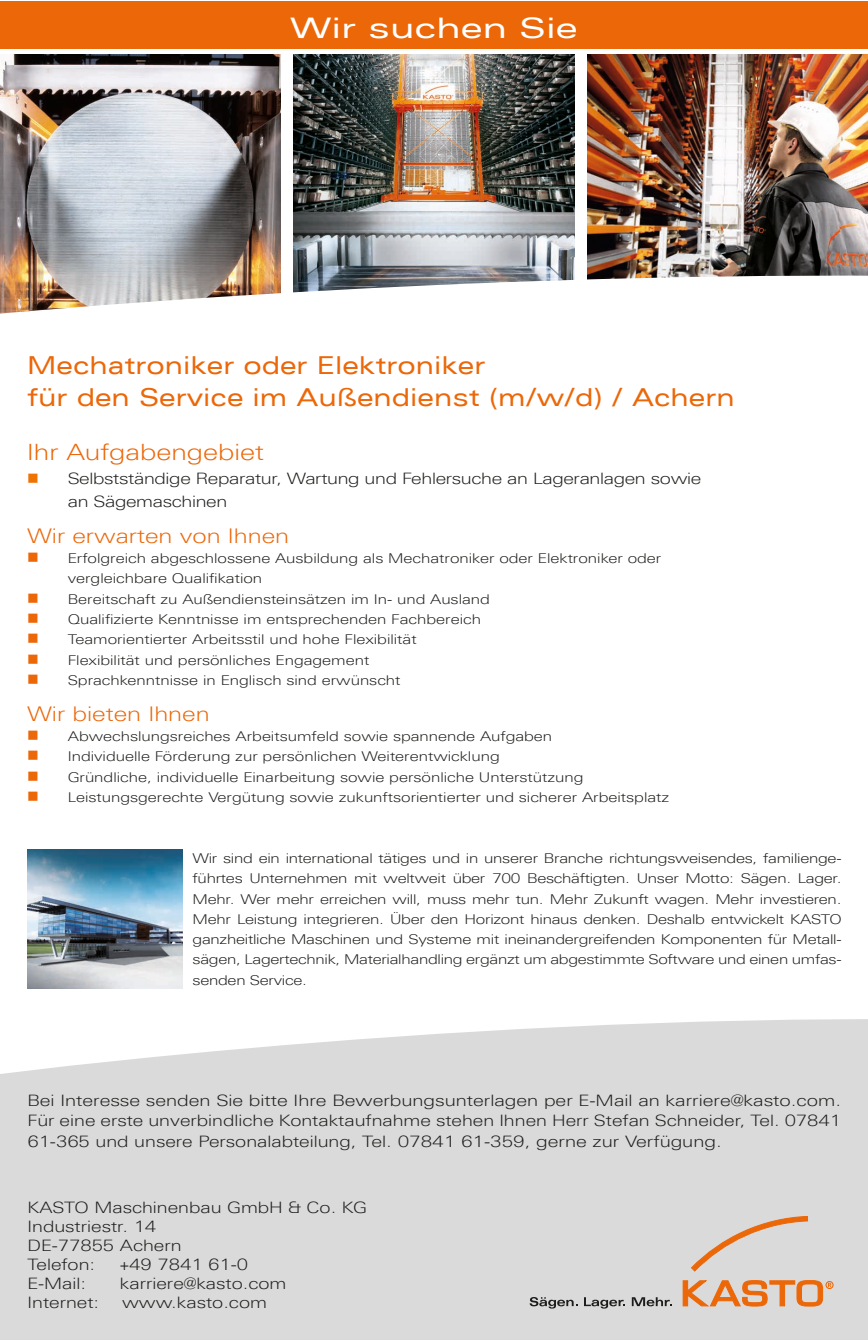
<style>
.page{position:relative;width:868px;height:1340px;background:#fff}
.page>*{position:absolute;margin:0;border:0;box-sizing:border-box;transform-origin:0 0}
.t1{font:expanded 28.35px "Univers";color:#fff;scale:1.16 1}
.t2{font:expanded 24.75px/31.5px "Univers";color:#ec6708}
.t3{font:300 22.5px "Linotype Univers 340 Ex";color:#ec6708}
.t4{font:300 20.25px "Linotype Univers 340 Ex";color:#ec6708}
.t5{font:300 15.75px/18.9px "Linotype Univers 340 Ex";color:#1d1d1b}
.t6{font:300 15.75px/22.5px "Linotype Univers 340 Ex";letter-spacing:-.02em;color:#1d1d1b}
.t7{font:300 13.5px/20.2px "Linotype Univers 340 Ex";color:#1d1d1b}
.s1{color:#ee7303}
.s2{color:#ec6708}
</style>
<div class="page">
<div style="left:0;top:1019px;width:867px;height:320px;background:#dadada"></div>
<img style="left:0;top:55px;width:281px;height:217px">
<svg style="left:690px;top:1216px;width:118px;height:55px"></svg>
<svg style="left:682px;top:1280px;width:151px;height:26px"></svg>
<svg style="left:529px;top:1296px;width:48px;height:12px"></svg>
<svg style="left:584px;top:1297px;width:41px;height:11px"></svg>
<svg style="left:631px;top:1297px;width:40px;height:9px"></svg>
<img style="left:293px;top:55px;width:281px;height:217px">
<img style="left:587px;top:55px;width:280px;height:217px">
<img style="left:0;top:272px;width:867px;height:42px">
<img style="left:28px;top:849px;width:154px;height:139px">
<div style="left:0;top:1px;width:867px;height:48px;background:#ec6708"></div>
<h1 class="t1" style="left:290px;top:11px;width:249px">Wir suchen Sie</h1>
<h2 class="t2" style="left:27px;top:349px;width:708px">Mechatroniker oder Elektroniker<br>für den Service im Außendienst (m/w/d) / Achern</h2>
<h3 class="t3" style="left:27px;top:438px;width:238px">Ihr Aufgabengebiet</h3>
<p class="t6" style="left:68px;top:467px;width:635px;text-indent:-40px"><span class="s1">■</span> Selbstständige Reparatur, Wartung und Fehlersuche an Lageranlagen sowie an Sägemaschinen</p>
<h3 class="t4" style="left:27px;top:524px;width:263px">Wir erwarten von Ihnen</h3>
<p class="t7" style="left:68px;top:548px;width:595px;text-indent:-41px"><span class="s2">■</span> Erfolgreich abgeschlossene Ausbildung als Mechatroniker oder Elektroniker oder vergleichbare Qualifikation</p>
<p class="t7" style="left:27px;top:588px;width:464px"><span class="s2">■</span> Bereitschaft zu Außendiensteinsätzen im In- und Ausland</p>
<p class="t7" style="left:27px;top:609px;width:455px"><span class="s2">■</span> Qualifizierte Kenntnisse im entsprechenden Fachbereich</p>
<p class="t7" style="left:27px;top:629px;width:391px"><span class="s2">■</span> Teamorientierter Arbeitsstil und hohe Flexibilität</p>
<p class="t7" style="left:27px;top:649px;width:343px"><span class="s2">■</span> Flexibilität und persönliches Engagement</p>
<p class="t7" style="left:27px;top:669px;width:375px"><span class="s2">■</span> Sprachkenntnisse in Englisch sind erwünscht</p>
<h3 class="t4" style="left:27px;top:701px;width:184px">Wir bieten Ihnen</h3>
<p class="t7" style="left:27px;top:726px;width:526px"><span class="s2">■</span> Abwechslungsreiches Arbeitsumfeld sowie spannende Aufgaben</p>
<p class="t7" style="left:27px;top:746px;width:474px"><span class="s2">■</span> Individuelle Förderung zur persönlichen Weiterentwicklung</p>
<p class="t7" style="left:27px;top:766px;width:557px"><span class="s2">■</span> Gründliche, individuelle Einarbeitung sowie persönliche Unterstützung</p>
<p class="t7" style="left:27px;top:786px;width:643px"><span class="s2">■</span> Leistungsgerechte Vergütung sowie zukunftsorientierter und sicherer Arbeitsplatz</p>
<p class="t7" style="left:193px;top:848px;width:650px;text-align:justify">Wir sind ein international tätiges und in unserer Branche richtungsweisendes, familienge&shy;führtes Unternehmen mit weltweit über 700 Beschäftigten. Unser Motto: Sägen. Lager.<br>Mehr. Wer mehr erreichen will, muss mehr tun. Mehr Zukunft wagen. Mehr investieren.<br>Mehr Leistung integrieren. Über den Horizont hinaus denken. Deshalb entwickelt KASTO ganzheitliche Maschinen und Systeme mit ineinandergreifenden Komponenten für Metall&shy;sägen, Lagertechnik, Materialhandling ergänzt um abgestimmte Software und einen umfas&shy;senden Service.</p>
<p class="t5" style="left:27px;top:1090px;width:815px;line-height:20.2px;text-align:justify">Bei Interesse senden Sie bitte Ihre Bewerbungsunterlagen per E-Mail an karriere@kasto.com.<br>Für eine erste unverbindliche Kontaktaufnahme stehen Ihnen Herr Stefan Schneider, Tel. 07841<br>61-365 und unsere Personalabteilung, Tel. 07841 61-359, gerne zur Verfügung.</p>
<p class="t5" style="left:28px;top:1198px;width:341px">KASTO Maschinenbau GmbH &amp; Co. KG<br>Industriestr. 14<br>DE-77855 Achern<br>Telefon:</p>
<p class="t5" style="left:120px;top:1254px;width:130px">+49 7841 61-0</p>
<p class="t5" style="left:28px;top:1273px;width:60px">E-Mail:</p>
<p class="t5" style="left:120px;top:1273px;width:168px">karriere@kasto.com</p>
<p class="t5" style="left:28px;top:1292px;width:73px">Internet:</p>
<p class="t5" style="left:122px;top:1292px;width:146px">www.kasto.com</p>
</div>
